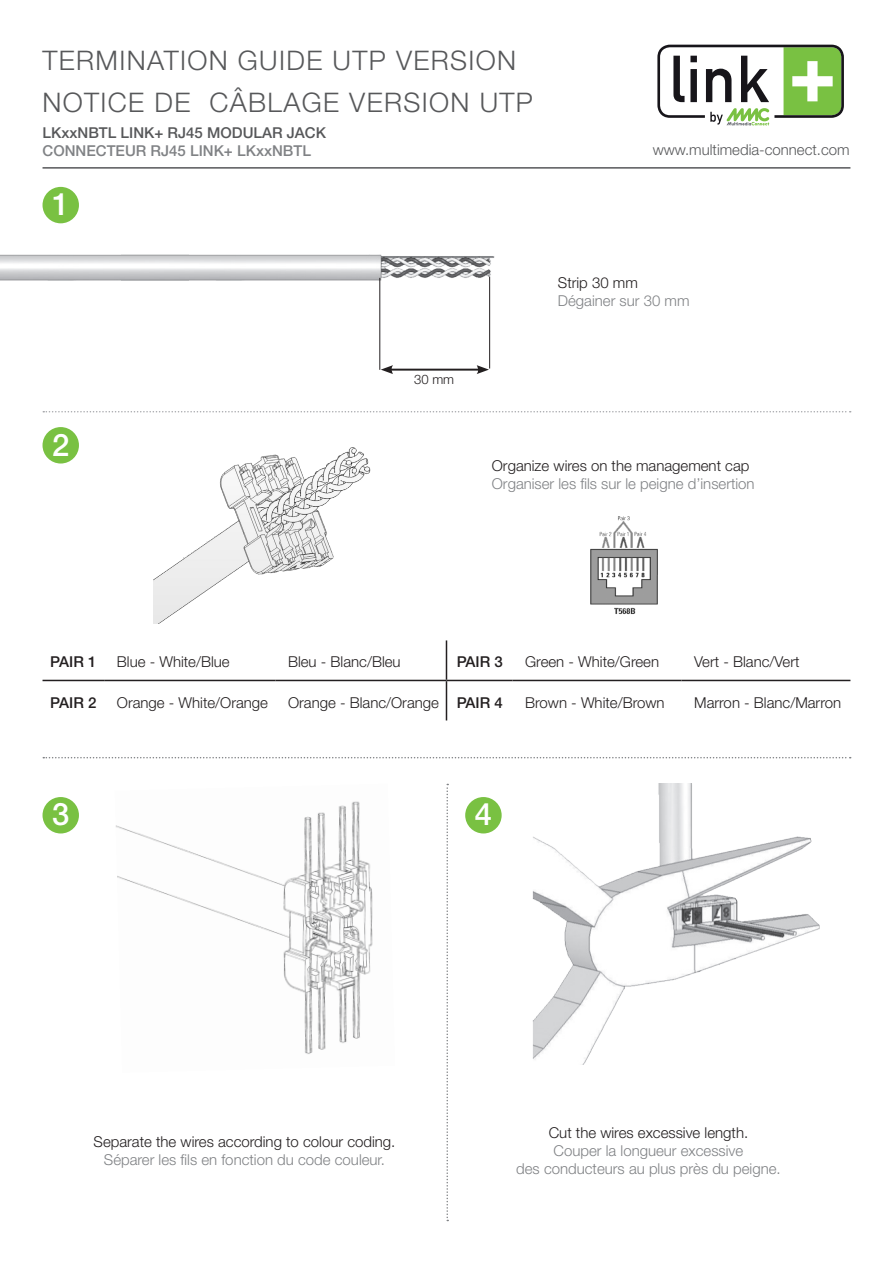
<style>
.page{position:relative;width:893px;height:1263px;background:#fff}
.page>*{position:absolute;margin:0;border:0;box-sizing:border-box;transform-origin:0 0}
.t1{font:500 30.9px "Helvetica Neue";color:#fff}
.t2{font:300 27px/42px "Helvetica Neue";letter-spacing:.05em;color:#57585a}
.t3{font:300 15px "Helvetica Neue";color:#231f20}
.t4{font:300 15px "Helvetica Neue";color:#808285}
.t5{font:500 15px "Helvetica Neue";color:#57585a}
.t6{font:500 15px "Helvetica Neue";color:#808285}
.t7{font:300 15px "Helvetica Neue";color:#57585a}
.t8{font:500 15px "Helvetica Neue";color:#231f20}
.t9{font:300 13.05px "Helvetica Neue";color:#231f20}
</style>
<div class="page">
<hr style="left:43px;top:167px;width:807px;height:2px;background:#57585a">
<svg style="left:657px;top:45px;width:187px;height:80px"></svg>
<img style="left:116px;top:801px;width:257px;height:253px">
<img style="left:153px;top:447px;width:218px;height:177px">
<img style="left:590px;top:516px;width:68px;height:99px">
<img style="left:188px;top:254px;width:307px;height:41px">
<img style="left:532px;top:784px;width:288px;height:281px">
<hr style="left:43px;top:680px;width:61px;height:1px;background:#231f20">
<hr style="left:104px;top:680px;width:171px;height:1px;background:#231f20">
<hr style="left:275px;top:680px;width:171px;height:1px;background:#231f20">
<hr style="left:446px;top:680px;width:66px;height:1px;background:#231f20">
<hr style="left:512px;top:680px;width:169px;height:1px;background:#231f20">
<hr style="left:681px;top:680px;width:169px;height:1px;background:#231f20">
<hr style="left:446px;top:640px;width:1px;height:40px;background:#231f20">
<hr style="left:446px;top:681px;width:1px;height:39px;background:#231f20">
<svg style="left:446px;top:784px;width:2px;height:437px"></svg>
<svg style="left:43px;top:757px;width:808px;height:1px"></svg>
<svg style="left:43px;top:411px;width:808px;height:1px"></svg>
<hr style="left:379px;top:278px;width:1px;height:92px;background:#231f20">
<hr style="left:489px;top:277px;width:1px;height:91px;background:#231f20">
<hr style="left:390px;top:369px;width:90px;height:2px;background:#231f20">
<svg style="left:381px;top:365px;width:12px;height:9px"></svg>
<svg style="left:477px;top:365px;width:12px;height:9px"></svg>
<div style="left:43px;top:187px;width:36px;height:36px;background:#79c142;border-radius:50%"></div>
<div style="left:43px;top:427px;width:36px;height:36px;background:#79c142;border-radius:50%"></div>
<div style="left:43px;top:797px;width:36px;height:36px;background:#79c142;border-radius:50%"></div>
<div style="left:465px;top:797px;width:37px;height:36px;background:#79c142;border-radius:50%"></div>
<h2 class="t2" style="left:43px;top:37px;width:492px">TERMINATION GUIDE UTP VERSION<br>NOTICE DE CÂBLAGE VERSION UTP</h2>
<p class="t5" style="left:43px;top:121px;width:285px">LKxxNBTL LINK+ RJ45 MODULAR JACK</p>
<p class="t6" style="left:43px;top:139px;width:270px">CONNECTEUR RJ45 LINK+ LKxxNBTL</p>
<p class="t1" style="left:52px;top:179px;width:19px">1</p>
<p class="t7" style="left:653px;top:137px;width:198px">www.multimedia-connect.com</p>
<p class="t3" style="left:558px;top:270px;width:82px">Strip 30 mm</p>
<p class="t4" style="left:558px;top:288px;width:133px">Dégainer sur 30 mm</p>
<p class="t1" style="left:52px;top:420px;width:19px">2</p>
<p class="t9" style="left:414px;top:369px;width:41px">30 mm</p>
<p class="t3" style="left:492px;top:453px;width:259px">Organize wires on the management cap</p>
<p class="t4" style="left:492px;top:471px;width:264px">Organiser les fils sur le peigne d’insertion</p>
<p class="t8" style="left:50px;top:650px;width:48px">PAIR 1</p>
<p class="t3" style="left:117px;top:650px;width:114px">Blue - White/Blue</p>
<p class="t3" style="left:288px;top:650px;width:114px">Bleu - Blanc/Bleu</p>
<p class="t8" style="left:457px;top:650px;width:48px">PAIR 3</p>
<p class="t3" style="left:525px;top:650px;width:135px">Green - White/Green</p>
<p class="t3" style="left:694px;top:650px;width:107px">Vert - Blanc/Vert</p>
<p class="t8" style="left:50px;top:691px;width:48px">PAIR 2</p>
<p class="t3" style="left:117px;top:691px;width:153px">Orange - White/Orange</p>
<p class="t3" style="left:288px;top:691px;width:152px">Orange - Blanc/Orange</p>
<p class="t8" style="left:457px;top:691px;width:48px">PAIR 4</p>
<p class="t3" style="left:525px;top:691px;width:141px">Brown - White/Brown</p>
<p class="t3" style="left:694px;top:691px;width:148px">Marron - Blanc/Marron</p>
<p class="t1" style="left:52px;top:790px;width:19px">3</p>
<p class="t1" style="left:475px;top:790px;width:19px">4</p>
<p class="t3" style="left:94px;top:1129px;width:303px">Separate the wires according to colour coding.</p>
<p class="t4" style="left:104px;top:1147px;width:283px">Séparer les fils en fonction du code couleur.</p>
<p class="t3" style="left:549px;top:1120px;width:201px">Cut the wires excessive length.</p>
<p class="t4" style="left:554px;top:1138px;width:191px">Couper la longueur excessive</p>
<p class="t4" style="left:516px;top:1156px;width:266px">des conducteurs au plus près du peigne.</p>
</div>
